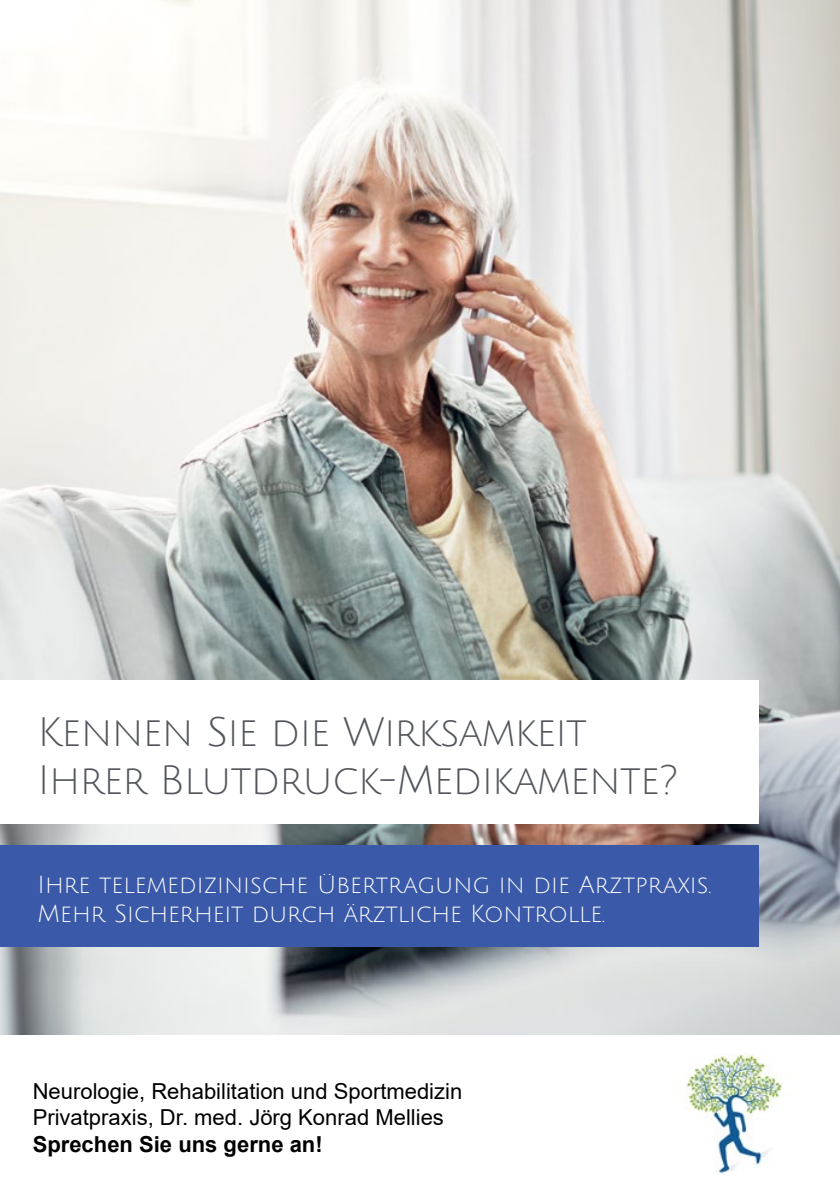
<style>
.page{position:relative;width:840px;height:1191px;background:#fff}
.page>*{position:absolute;margin:0;border:0;box-sizing:border-box;transform-origin:0 0}
.t1{font:40px/48px "Julius Sans One";letter-spacing:-.02em;color:#52555b}
.t2{font:24px/28.8px "Julius Sans One";color:#fff}
.t3{font:22px/26.4px "Arial";color:#000}
.t4{font:700 22px "Arial";color:#000}
</style>
<div class="page">
<img style="left:0;top:0;width:839px;height:1035px">
<div style="left:0;top:680px;width:758px;height:144px;background:#fff"></div>
<div style="left:0;top:845px;width:758px;height:101px;background:#3a59a8"></div>
<img style="left:686px;top:1053px;width:97px;height:121px">
<h1 class="t1" style="left:38px;top:709px;width:641px">Kennen Sie die Wirksamkeit<br>Ihrer Blutdruck-Medikamente?</h1>
<p class="t2" style="left:38px;top:870px;width:674px">Ihre telemedizinische Übertragung in die Arztpraxis.<br>Mehr Sicherheit durch ärztliche Kontrolle.</p>
<p class="t3" style="left:33px;top:1077px;width:431px">Neurologie, Rehabilitation und Sportmedizin<br>Privatpraxis, Dr. med. Jörg Konrad Mellies</p>
<p class="t4" style="left:33px;top:1128px;width:291px">Sprechen Sie uns gerne an!</p>
</div>
